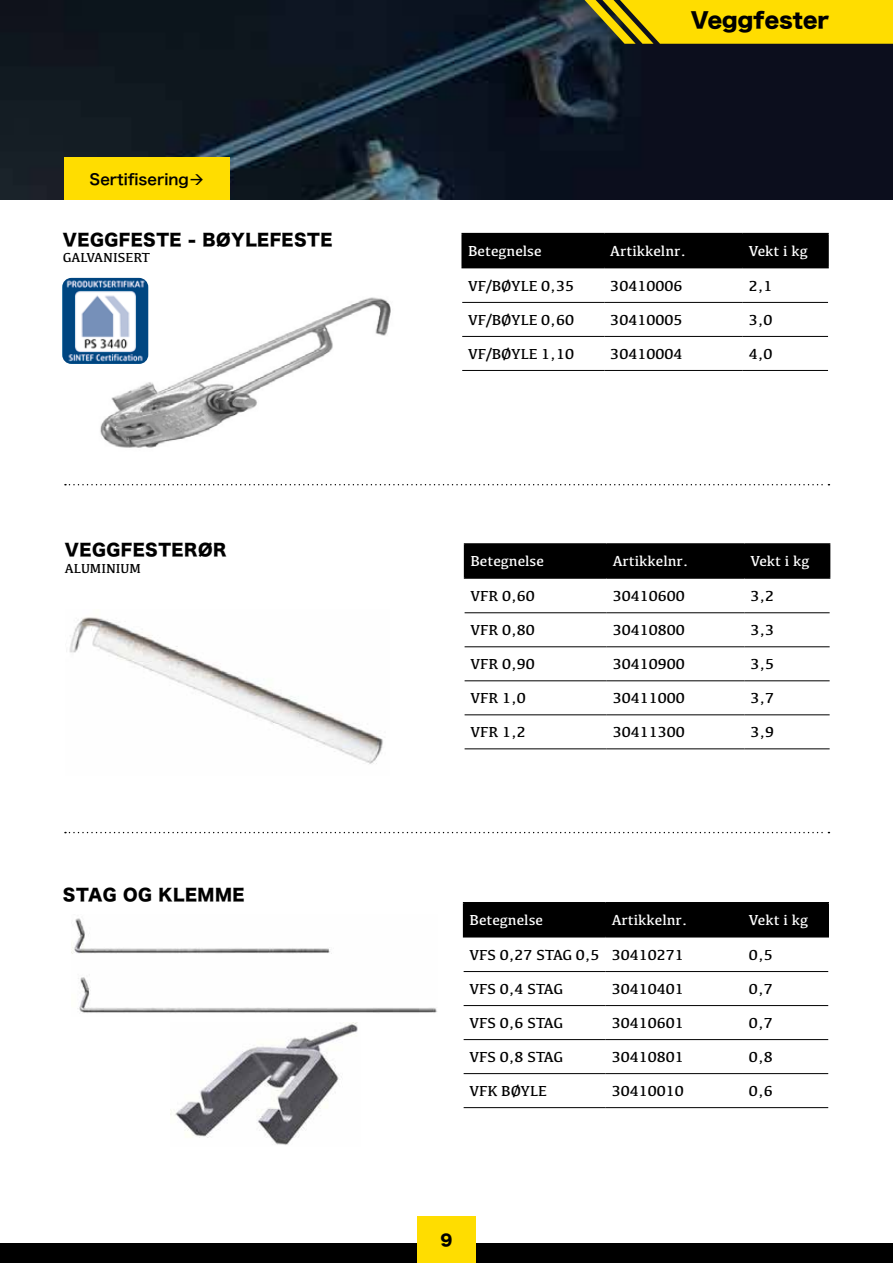
<style>
.page{position:relative;width:893px;height:1263px;background:#fff}
.page>*{position:absolute;margin:0;border:0;box-sizing:border-box;transform-origin:0 0}
.t1{font:21px "Hira Kaku Std N W8";color:#000}
.t2{font:16.5px "Hira Kaku Std N W8";letter-spacing:.03em;color:#000}
.t3{font:15.45px "Hira Kaku Std N W8";color:#000}
.t4{font:15px "Kefa";color:#000}
.t5{font:15px "Kefa";color:#fff}
.t6{font:15px "Hira Kaku Pro W6";color:#000}
.t7{font:13.5px "Kefa";color:#000}
</style>
<div class="page">
<img style="left:0;top:0;width:893px;height:200px">
<div style="left:0;top:1244px;width:893px;height:19px;background:#000"></div>
<div style="left:417px;top:1216px;width:59px;height:47px;background:#fd0"></div>
<svg style="left:65px;top:484px;width:764px;height:1px"></svg>
<svg style="left:65px;top:832px;width:764px;height:1px"></svg>
<div style="left:464px;top:903px;width:363px;height:33px;background:#000"></div>
<hr style="left:463px;top:902px;width:143px;height:1px;background:#000">
<hr style="left:463px;top:903px;width:1px;height:33px;background:#000">
<hr style="left:606px;top:902px;width:137px;height:1px;background:#000">
<hr style="left:605px;top:903px;width:1px;height:33px;background:#000">
<hr style="left:743px;top:902px;width:86px;height:1px;background:#000">
<hr style="left:742px;top:903px;width:2px;height:33px;background:#000">
<hr style="left:827px;top:903px;width:2px;height:33px;background:#000">
<hr style="left:463px;top:936px;width:143px;height:1px;background:#000">
<hr style="left:606px;top:936px;width:137px;height:1px;background:#000">
<hr style="left:743px;top:936px;width:86px;height:1px;background:#000">
<hr style="left:464px;top:971px;width:142px;height:1px;background:#000">
<hr style="left:606px;top:971px;width:137px;height:1px;background:#000">
<hr style="left:743px;top:971px;width:85px;height:1px;background:#000">
<hr style="left:464px;top:1005px;width:142px;height:1px;background:#000">
<hr style="left:606px;top:1005px;width:137px;height:1px;background:#000">
<hr style="left:743px;top:1005px;width:85px;height:1px;background:#000">
<hr style="left:464px;top:1039px;width:142px;height:1px;background:#000">
<hr style="left:606px;top:1039px;width:137px;height:1px;background:#000">
<hr style="left:743px;top:1039px;width:85px;height:1px;background:#000">
<hr style="left:464px;top:1073px;width:142px;height:1px;background:#000">
<hr style="left:606px;top:1073px;width:137px;height:1px;background:#000">
<hr style="left:743px;top:1073px;width:85px;height:1px;background:#000">
<hr style="left:464px;top:1107px;width:142px;height:1px;background:#000">
<hr style="left:606px;top:1107px;width:137px;height:1px;background:#000">
<hr style="left:743px;top:1107px;width:85px;height:1px;background:#000">
<div style="left:465px;top:545px;width:364px;height:32px;background:#000"></div>
<hr style="left:464px;top:543px;width:143px;height:2px;background:#000">
<hr style="left:464px;top:545px;width:1px;height:32px;background:#000">
<hr style="left:607px;top:543px;width:137px;height:2px;background:#000">
<hr style="left:606px;top:545px;width:1px;height:32px;background:#000">
<hr style="left:744px;top:543px;width:86px;height:2px;background:#000">
<hr style="left:744px;top:545px;width:1px;height:32px;background:#000">
<hr style="left:829px;top:545px;width:1px;height:32px;background:#000">
<hr style="left:464px;top:577px;width:143px;height:2px;background:#000">
<hr style="left:607px;top:577px;width:137px;height:2px;background:#000">
<hr style="left:744px;top:577px;width:86px;height:2px;background:#000">
<hr style="left:465px;top:612px;width:142px;height:1px;background:#000">
<hr style="left:607px;top:612px;width:137px;height:1px;background:#000">
<hr style="left:744px;top:612px;width:86px;height:1px;background:#000">
<hr style="left:465px;top:646px;width:142px;height:1px;background:#000">
<hr style="left:607px;top:646px;width:137px;height:1px;background:#000">
<hr style="left:744px;top:646px;width:86px;height:1px;background:#000">
<hr style="left:465px;top:680px;width:142px;height:1px;background:#000">
<hr style="left:607px;top:680px;width:137px;height:1px;background:#000">
<hr style="left:744px;top:680px;width:86px;height:1px;background:#000">
<hr style="left:465px;top:714px;width:142px;height:1px;background:#000">
<hr style="left:607px;top:714px;width:137px;height:1px;background:#000">
<hr style="left:744px;top:714px;width:86px;height:1px;background:#000">
<hr style="left:465px;top:748px;width:142px;height:1px;background:#000">
<hr style="left:607px;top:748px;width:137px;height:1px;background:#000">
<hr style="left:744px;top:748px;width:86px;height:1px;background:#000">
<div style="left:463px;top:234px;width:364px;height:33px;background:#000"></div>
<hr style="left:461px;top:233px;width:143px;height:1px;background:#000">
<hr style="left:461px;top:234px;width:2px;height:33px;background:#000">
<hr style="left:604px;top:233px;width:139px;height:1px;background:#000">
<hr style="left:604px;top:234px;width:1px;height:33px;background:#000">
<hr style="left:743px;top:233px;width:86px;height:1px;background:#000">
<hr style="left:742px;top:234px;width:1px;height:33px;background:#000">
<hr style="left:827px;top:234px;width:2px;height:33px;background:#000">
<hr style="left:461px;top:267px;width:143px;height:1px;background:#000">
<hr style="left:604px;top:267px;width:139px;height:1px;background:#000">
<hr style="left:743px;top:267px;width:86px;height:1px;background:#000">
<hr style="left:462px;top:302px;width:142px;height:1px;background:#000">
<hr style="left:604px;top:302px;width:139px;height:1px;background:#000">
<hr style="left:743px;top:302px;width:85px;height:1px;background:#000">
<hr style="left:462px;top:336px;width:142px;height:1px;background:#000">
<hr style="left:604px;top:336px;width:139px;height:1px;background:#000">
<hr style="left:743px;top:336px;width:85px;height:1px;background:#000">
<hr style="left:462px;top:370px;width:142px;height:1px;background:#000">
<hr style="left:604px;top:370px;width:139px;height:1px;background:#000">
<hr style="left:743px;top:370px;width:85px;height:1px;background:#000">
<img style="left:71px;top:918px;width:366px;height:95px">
<img style="left:171px;top:1022px;width:187px;height:123px">
<img style="left:69px;top:617px;width:314px;height:147px">
<img style="left:100px;top:292px;width:291px;height:156px">
<div style="left:64px;top:157px;width:166px;height:43px;background:#fd0"></div>
<svg style="left:585px;top:0;width:308px;height:44px;background:#e5c805"></svg>
<img style="left:62px;top:278px;width:86px;height:86px">
<p class="t6" style="left:90px;top:166px;width:116px">Sertifisering→</p>
<p class="t2" style="left:63px;top:231px;width:271px">VEGGFESTE - BØYLEFESTE</p>
<p class="t7" style="left:63px;top:250px;width:88px">GALVANISERT</p>
<p class="t2" style="left:65px;top:541px;width:163px">VEGGFESTERØR</p>
<p class="t7" style="left:65px;top:560px;width:77px">ALUMINIUM</p>
<p class="t2" style="left:63px;top:886px;width:183px">STAG OG KLEMME</p>
<h1 class="t1" style="left:691px;top:9px;width:140px">Veggfester</h1>
<p class="t5" style="left:468px;top:242px;width:75px">Betegnelse</p>
<p class="t5" style="left:610px;top:242px;width:77px">Artikkelnr.</p>
<p class="t5" style="left:749px;top:242px;width:61px">Vekt i kg</p>
<p class="t4" style="left:468px;top:277px;width:107px">VF/BØYLE 0,35</p>
<p class="t4" style="left:610px;top:277px;width:74px">30410006</p>
<p class="t4" style="left:749px;top:277px;width:25px">2,1</p>
<p class="t4" style="left:468px;top:311px;width:107px">VF/BØYLE 0,60</p>
<p class="t4" style="left:610px;top:311px;width:74px">30410005</p>
<p class="t4" style="left:749px;top:311px;width:25px">3,0</p>
<p class="t4" style="left:468px;top:345px;width:107px">VF/BØYLE 1,10</p>
<p class="t4" style="left:610px;top:345px;width:74px">30410004</p>
<p class="t4" style="left:749px;top:345px;width:25px">4,0</p>
<p class="t5" style="left:471px;top:553px;width:75px">Betegnelse</p>
<p class="t5" style="left:613px;top:553px;width:77px">Artikkelnr.</p>
<p class="t5" style="left:750px;top:553px;width:61px">Vekt i kg</p>
<p class="t4" style="left:471px;top:587px;width:66px">VFR 0,60</p>
<p class="t4" style="left:613px;top:587px;width:74px">30410600</p>
<p class="t4" style="left:750px;top:587px;width:25px">3,2</p>
<p class="t4" style="left:471px;top:621px;width:66px">VFR 0,80</p>
<p class="t4" style="left:613px;top:621px;width:74px">30410800</p>
<p class="t4" style="left:750px;top:621px;width:25px">3,3</p>
<p class="t4" style="left:471px;top:655px;width:66px">VFR 0,90</p>
<p class="t4" style="left:613px;top:655px;width:74px">30410900</p>
<p class="t4" style="left:750px;top:655px;width:25px">3,5</p>
<p class="t4" style="left:471px;top:689px;width:57px">VFR 1,0</p>
<p class="t4" style="left:613px;top:689px;width:74px">30411000</p>
<p class="t4" style="left:750px;top:689px;width:25px">3,7</p>
<p class="t4" style="left:471px;top:723px;width:57px">VFR 1,2</p>
<p class="t4" style="left:613px;top:723px;width:74px">30411300</p>
<p class="t4" style="left:750px;top:723px;width:25px">3,9</p>
<p class="t5" style="left:470px;top:911px;width:75px">Betegnelse</p>
<p class="t5" style="left:612px;top:911px;width:77px">Artikkelnr.</p>
<p class="t5" style="left:749px;top:911px;width:61px">Vekt i kg</p>
<p class="t4" style="left:470px;top:946px;width:216px">VFS 0,27 STAG 0,5 30410271</p>
<p class="t4" style="left:749px;top:946px;width:25px">0,5</p>
<p class="t4" style="left:470px;top:980px;width:95px">VFS 0,4 STAG</p>
<p class="t4" style="left:612px;top:980px;width:74px">30410401</p>
<p class="t4" style="left:749px;top:980px;width:25px">0,7</p>
<p class="t4" style="left:470px;top:1014px;width:95px">VFS 0,6 STAG</p>
<p class="t4" style="left:612px;top:1014px;width:74px">30410601</p>
<p class="t4" style="left:749px;top:1014px;width:25px">0,7</p>
<p class="t4" style="left:470px;top:1048px;width:95px">VFS 0,8 STAG</p>
<p class="t4" style="left:612px;top:1048px;width:74px">30410801</p>
<p class="t4" style="left:749px;top:1048px;width:25px">0,8</p>
<p class="t4" style="left:470px;top:1082px;width:79px">VFK BØYLE</p>
<p class="t4" style="left:612px;top:1082px;width:74px">30410010</p>
<p class="t4" style="left:749px;top:1082px;width:25px">0,6</p>
<p class="t3" style="left:440px;top:1232px;width:13px">9</p>
</div>
